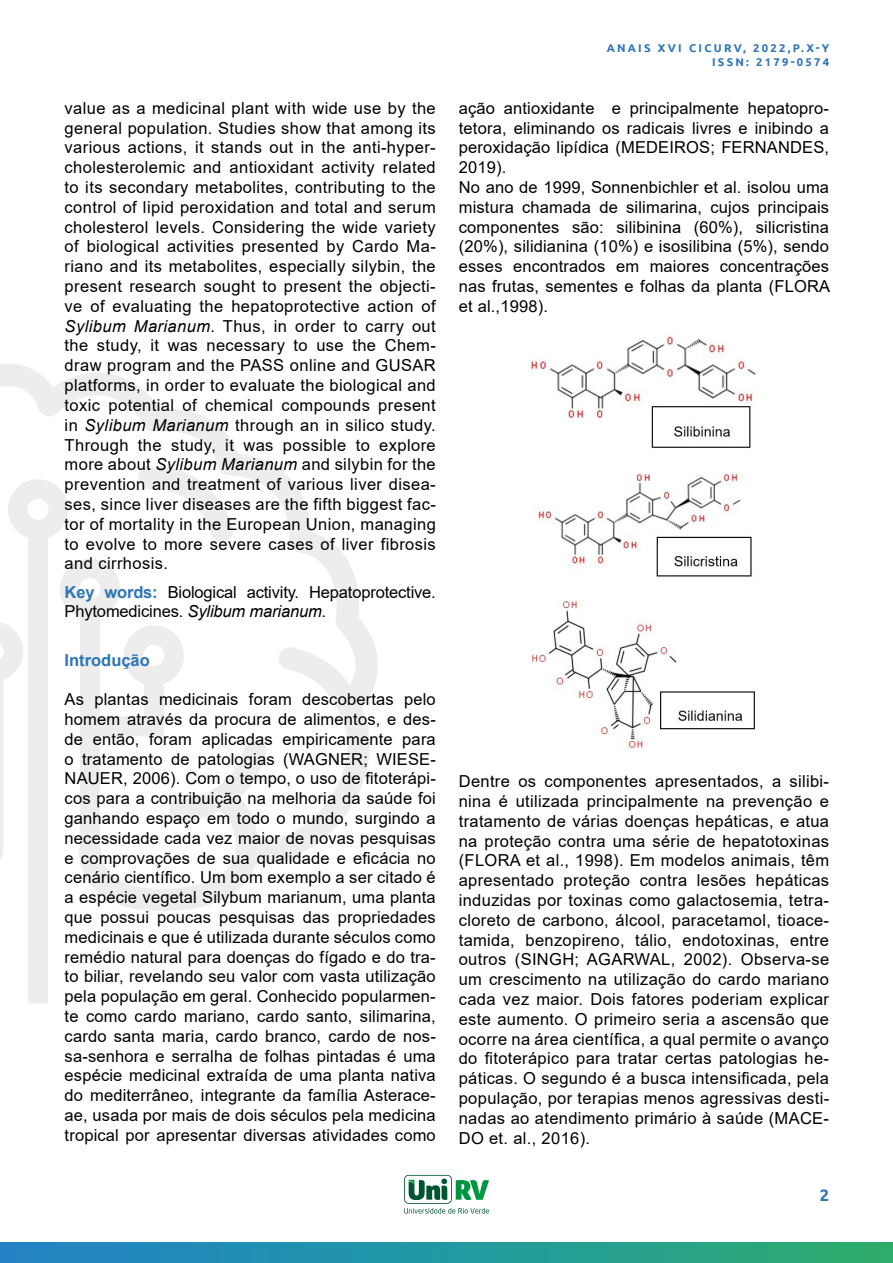
<style>
.page{position:relative;width:893px;height:1263px;background:#fff}
.page>*{position:absolute;margin:0;border:0;box-sizing:border-box;transform-origin:0 0}
.t1{font:16.5px/19.8px "Arial";letter-spacing:.01em;color:#000;text-align:justify}
.t2{font:16.5px/19.8px "Arial";letter-spacing:-.01em;color:#000}
.t3{font:700 16.5px "Arial";color:#2d75b6}
.t4{font:700 16.5px "Ubuntu";color:#2e75b6}
.t5{font:700 11.25px/13.5px "Ubuntu";letter-spacing:.2em;color:#2e75b6;text-align:right}
.s1{font-style:italic}
.s2{font-weight:700;color:#2d75b6}
</style>
<div class="page">
<div style="left:28px;top:911px;width:20px;height:92px;background:#ededed"></div>
<svg style="left:0;top:364px;width:378px;height:547px"></svg>
<svg style="left:138px;top:464px;width:95px;height:78px"></svg>
<div style="left:0;top:1242px;width:893px;height:21px;background:linear-gradient(to right,#1f83cd,#2bad70)"></div>
<svg style="left:404px;top:1175px;width:85px;height:38px"></svg>
<img style="left:531px;top:335px;width:225px;height:113px">
<img style="left:537px;top:472px;width:215px;height:105px">
<img style="left:532px;top:600px;width:223px;height:148px">
<p class="t1" style="left:65px;top:98px;width:373px">value as a medicinal plant with wide use by the general population. Studies show that among its various actions, it stands out in the anti-hyper&shy;cholesterolemic and antioxidant activity related to its secondary metabolites, contributing to the control of lipid peroxidation and total and serum cholesterol levels. Considering the wide variety of biological activities presented by Cardo Ma&shy;riano and its metabolites, especially silybin, the present research sought to present the objecti&shy;ve of evaluating the hepatoprotective action of <span class="s1">Sylibum Marianum</span>. Thus, in order to carry out the study, it was necessary to use the Chem&shy;draw program and the PASS online and GUSAR platforms, in order to evaluate the biological and toxic potential of chemical compounds present in <span class="s1">Sylibum Marianum</span> through an in silico study.<br>Through the study, it was possible to explore more about <span class="s1">Sylibum Marianum</span> and silybin for the prevention and treatment of various liver disea&shy;ses, since liver diseases are the fifth biggest fac&shy;tor of mortality in the European Union, managing to evolve to more severe cases of liver fibrosis and cirrhosis.</p>
<p class="t2" style="left:65px;top:582px;width:373px"><span class="s2">Key words:</span> Biological activity. Hepatoprotective.<br>Phytomedicines. <span class="s1">Sylibum marianum</span>.</p>
<p class="t3" style="left:65px;top:648px;width:87px">Introdução</p>
<p class="t1" style="left:65px;top:689px;width:373px">As plantas medicinais foram descobertas pelo homem através da procura de alimentos, e des&shy;de então, foram aplicadas empiricamente para o tratamento de patologias (WAGNER; WIESE-NAUER, 2006). Com o tempo, o uso de fitoterápi&shy;cos para a contribuição na melhoria da saúde foi ganhando espaço em todo o mundo, surgindo a necessidade cada vez maior de novas pesquisas e comprovações de sua qualidade e eficácia no cenário científico. Um bom exemplo a ser citado é a espécie vegetal Silybum marianum, uma planta que possui poucas pesquisas das propriedades medicinais e que é utilizada durante séculos como remédio natural para doenças do fígado e do tra&shy;to biliar, revelando seu valor com vasta utilização pela população em geral. Conhecido popularmen&shy;te como cardo mariano, cardo santo, silimarina, cardo santa maria, cardo branco, cardo de nos&shy;sa-senhora e serralha de folhas pintadas é uma espécie medicinal extraída de uma planta nativa do mediterrâneo, integrante da família Asterace&shy;ae, usada por mais de dois séculos pela medicina tropical por apresentar diversas atividades como</p>
<p class="t5" style="left:607px;top:41px;width:224px">ANAIS XVI CICURV, 2022,P.X-Y<br>ISSN: 2179-0574</p>
<p class="t1" style="left:459px;top:98px;width:373px;text-align:left">ação antioxidante e principalmente hepatopro&shy;tetora, eliminando os radicais livres e inibindo a peroxidação lipídica (MEDEIROS; FERNANDES, 2019).<br>No ano de 1999, Sonnenbichler et al. isolou uma mistura chamada de silimarina, cujos principais componentes são: silibinina (60%), silicristina (20%), silidianina (10%) e isosilibina (5%), sendo esses encontrados em maiores concentrações nas frutas, sementes e folhas da planta (FLORA et al.,1998).</p>
<p class="t1" style="left:459px;top:771px;width:372px">Dentre os componentes apresentados, a silibi&shy;nina é utilizada principalmente na prevenção e tratamento de várias doenças hepáticas, e atua na proteção contra uma série de hepatotoxinas (FLORA et al., 1998). Em modelos animais, têm apresentado proteção contra lesões hepáticas induzidas por toxinas como galactosemia, tetra&shy;cloreto de carbono, álcool, paracetamol, tioace&shy;tamida, benzopireno, tálio, endotoxinas, entre outros (SINGH; AGARWAL, 2002). Observa-se um crescimento na utilização do cardo mariano cada vez maior. Dois fatores poderiam explicar este aumento. O primeiro seria a ascensão que ocorre na área científica, a qual permite o avanço do fitoterápico para tratar certas patologias he&shy;páticas. O segundo é a busca intensificada, pela população, por terapias menos agressivas desti&shy;nadas ao atendimento primário à saúde (MACE-DO et. al., 2016).</p>
<p class="t4" style="left:820px;top:1185px;width:11px">2</p>
</div>
